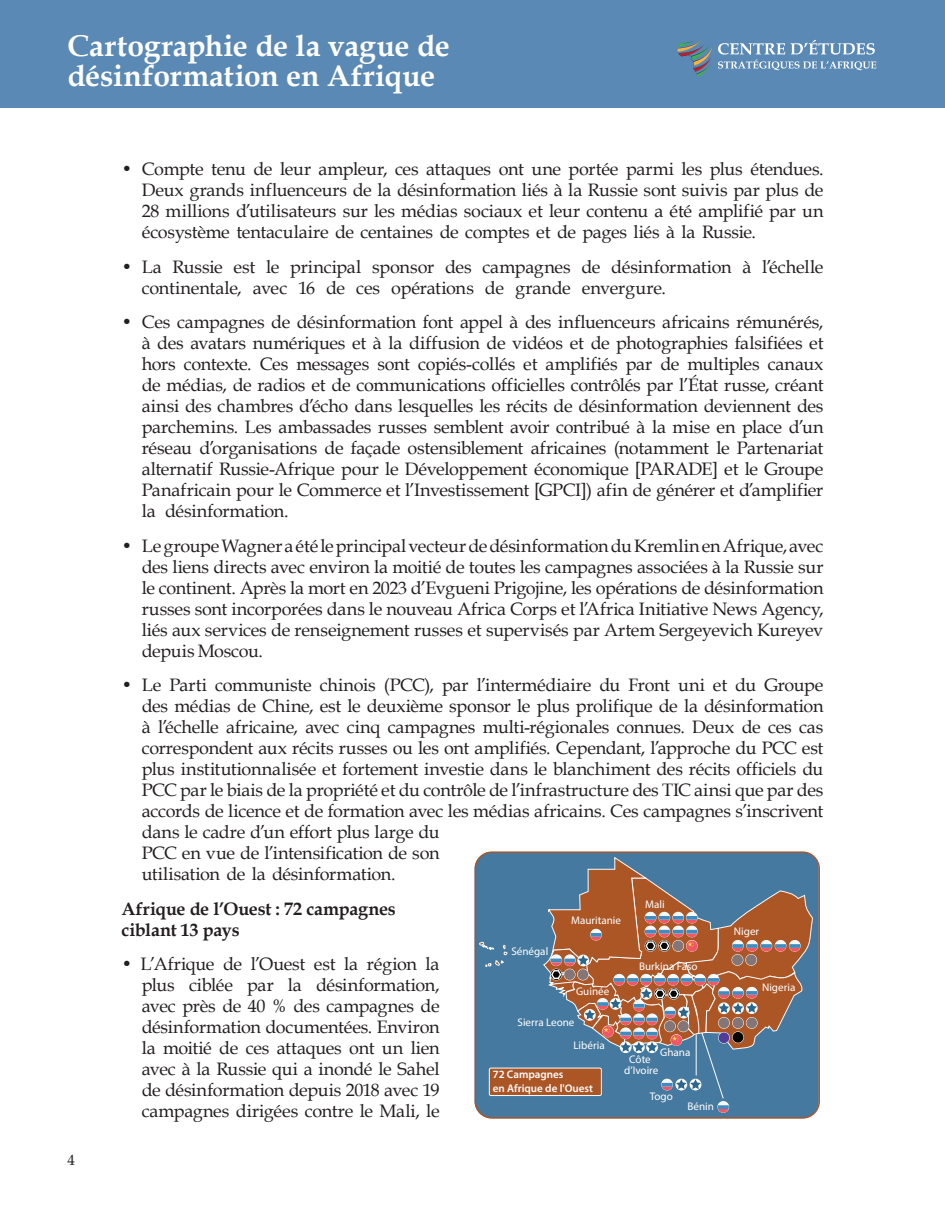
<style>
.page{position:relative;width:945px;height:1215px;background:#fff}
.page>*{position:absolute;margin:0;border:0;box-sizing:border-box;transform-origin:0 0}
.t1{font:700 30px/30px "Book Antiqua";letter-spacing:-.005em;color:#fff}
.t2{font:18px/21px "Book Antiqua";letter-spacing:-.015em;color:#231f20;text-align:justify}
.t3{font:700 18px/21px "Book Antiqua";letter-spacing:-.015em;color:#231f20}
.t4{font:15px "Book Antiqua";color:#231f20}
.t5{font:11.1px/11.1px "Myriad Pro";color:#fff;text-align:center}
.t6{font:600 11.1px/13.4px "Myriad Pro";color:#fff}
</style>
<div class="page">
<div style="left:0;top:0;width:945px;height:108px;background:#5989b4"></div>
<svg style="left:677px;top:39px;width:199px;height:38px"></svg>
<div style="left:475px;top:853px;width:343px;height:264px;background:#45799f"></div>
<svg style="left:479px;top:942px;width:29px;height:25px"></svg>
<div style="left:489px;top:1068px;width:112px;height:28px;background:#ac5525;border-radius:2px"></div>
<div style="left:489px;top:1068px;width:113px;height:28px;border:1px solid #fafbfb;border-radius:2px"></div>
<svg style="left:543px;top:857px;width:270px;height:256px;background:#7d7374"></svg>
<div style="left:475px;top:851px;width:345px;height:268px;border:1px solid #ac5525;border-radius:17px"></div>
<h1 class="t1" style="left:68px;top:31px;width:384px">Cartographie de la vague de désinformation en Afrique</h1>
<p class="t4" style="left:68px;top:1149px;width:9px">4</p>
<p class="t2" style="left:142px;top:158px;width:683px;text-indent:-20px">• Compte tenu de leur ampleur, ces attaques ont une portée parmi les plus étendues.<br>Deux grands influenceurs de la désinformation liés à la Russie sont suivis par plus de 28 millions d’utilisateurs sur les médias sociaux et leur contenu a été amplifié par un écosystème tentaculaire de centaines de comptes et de pages liés à la Russie.</p>
<p class="t2" style="left:142px;top:256px;width:683px;text-indent:-20px">• La Russie est le principal sponsor des campagnes de désinformation à l’échelle continentale, avec 16 de ces opérations de grande envergure.</p>
<p class="t2" style="left:142px;top:311px;width:683px;text-indent:-20px">• Ces campagnes de désinformation font appel à des influenceurs africains rémunérés, à des avatars numériques et à la diffusion de vidéos et de photographies falsifiées et hors contexte. Ces messages sont copiés-collés et amplifiés par de multiples canaux de médias, de radios et de communications officielles contrôlés par l’État russe, créant ainsi des chambres d’écho dans lesquelles les récits de désinformation deviennent des parchemins. Les ambassades russes semblent avoir contribué à la mise en place d’un réseau d’organisations de façade ostensiblement africaines (notamment le Partenariat alternatif Russie-Afrique pour le Développement économique [PARADE] et le Groupe Panafricain pour le Commerce et l’Investissement [GPCI]) afin de générer et d’amplifier la désinformation.</p>
<p class="t2" style="left:142px;top:535px;width:683px;text-indent:-20px">• Le groupe Wagner a été le principal vecteur de désinformation du Kremlin en Afrique, avec des liens directs avec environ la moitié de toutes les campagnes associées à la Russie sur le continent. Après la mort en 2023 d’Evgueni Prigojine, les opérations de désinformation russes sont incorporées dans le nouveau Africa Corps et l’Africa Initiative News Agency, liés aux services de renseignement russes et supervisés par Artem Sergeyevich Kureyev depuis Moscou.</p>
<p class="t2" style="left:142px;top:674px;width:683px;text-align:left;text-indent:-20px">• Le Parti communiste chinois (PCC), par l’intermédiaire du Front uni et du Groupe des médias de Chine, est le deuxième sponsor le plus prolifique de la désinformation à l’échelle africaine, avec cinq campagnes multi-régionales connues. Deux de ces cas correspondent aux récits russes ou les ont amplifiés. Cependant, l’approche du PCC est plus institutionnalisée et fortement investie dans le blanchiment des récits officiels du PCC par le biais de la propriété et du contrôle de l’infrastructure des TIC ainsi que par des accords de licence et de formation avec les médias africains. Ces campagnes s’inscrivent dans le cadre d’un effort plus large du<br>PCC en vue de l’intensification de son<br>utilisation de la désinformation.</p>
<p class="t3" style="left:122px;top:898px;width:276px">Afrique de l’Ouest : 72 campagnes ciblant 13 pays</p>
<p class="t2" style="left:142px;top:953px;width:299px;text-indent:-20px">• L’Afrique de l’Ouest est la région la plus ciblée par la désinformation, avec près de 40 % des campagnes de désinformation documentées. Environ la moitié de ces attaques ont un lien avec à la Russie qui a inondé le Sahel de désinformation depuis 2018 avec 19 campagnes dirigées contre le Mali, le</p>
<p class="t5" style="left:645px;top:898px;width:21px">Mali</p>
<p class="t5" style="left:571px;top:914px;width:51px">Mauritanie</p>
<p class="t5" style="left:734px;top:926px;width:27px">Niger</p>
<p class="t5" style="left:511px;top:946px;width:38px">Sénégal</p>
<p class="t5" style="left:639px;top:960px;width:60px">Burkina Faso</p>
<p class="t5" style="left:762px;top:982px;width:35px">Nigeria</p>
<p class="t5" style="left:576px;top:986px;width:35px">Guinée</p>
<p class="t5" style="left:518px;top:1016px;width:58px">Sierra Leone</p>
<p class="t5" style="left:573px;top:1039px;width:33px">Libéria</p>
<p class="t6" style="left:493px;top:1068px;width:102px">72 Campagnes<br>en Afrique de l'Ouest</p>
<p class="t5" style="left:660px;top:1047px;width:32px">Ghana</p>
<p class="t5" style="left:624px;top:1054px;width:36px">Côte d’Ivoire</p>
<p class="t5" style="left:650px;top:1090px;width:25px">Togo</p>
<p class="t5" style="left:688px;top:1101px;width:28px">Bénin</p>
</div>
